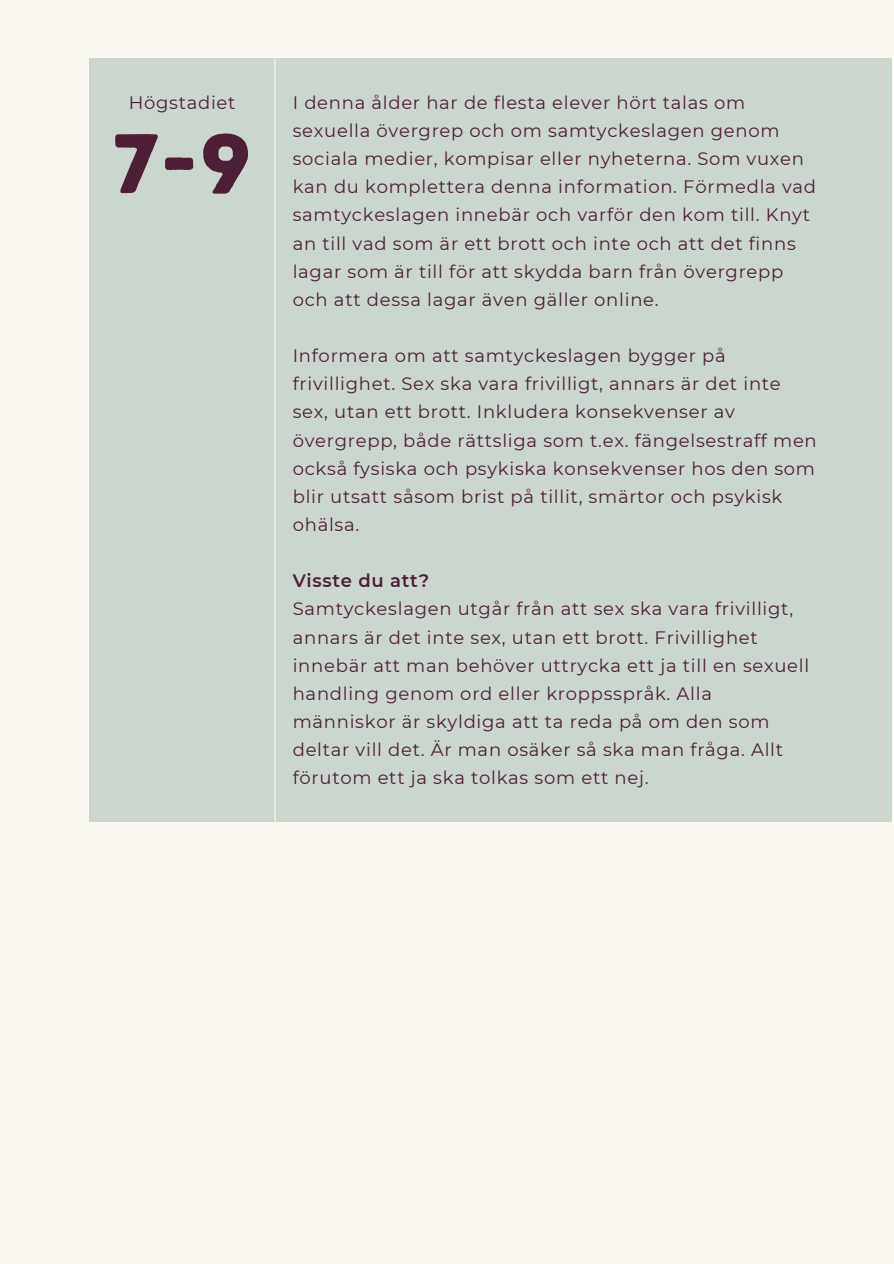
<style>
.page{position:relative;width:894px;height:1264px;background:#fff}
.page>*{position:absolute;margin:0;border:0;box-sizing:border-box;transform-origin:0 0}
.t1{font:84px "Intro Rust Base";color:#4d1f36}
.t2{font:18px/28.2px "Montserrat";letter-spacing:.04em;color:#4d1f36}
.t3{font:600 18px "Montserrat";letter-spacing:.04em;color:#4d1f36}
</style>
<div class="page">
<div style="left:0;top:0;width:893px;height:1263px;background:#faf8f0"></div>
<div style="left:89px;top:58px;width:803px;height:764px;background:#cbd6cf"></div>
<hr style="left:274px;top:58px;width:1px;height:764px;background:#fef7ed">
<p class="t2" style="left:129px;top:88px;width:108px">Högstadiet</p>
<p class="t1" style="left:113px;top:113px;width:141px">7-9</p>
<p class="t2" style="left:293px;top:88px;width:524px">I denna ålder har de flesta elever hört talas om sexuella övergrep och om samtyckeslagen genom sociala medier, kompisar eller nyheterna. Som vuxen kan du komplettera denna information. Förmedla vad samtyckeslagen innebär och varför den kom till. Knyt an till vad som är ett brott och inte och att det finns lagar som är till för att skydda barn från övergrepp och att dessa lagar även gäller online.</p>
<h1 class="t2" style="left:293px;top:341px;width:525px">Informera om att samtyckeslagen bygger på frivillighet. Sex ska vara frivilligt, annars är det inte sex, utan ett brott. Inkludera konsekvenser av övergrepp, både rättsliga som t.ex. fängelsestraff men också fysiska och psykiska konsekvenser hos den som blir utsatt såsom brist på tillit, smärtor och psykisk ohälsa.</h1>
<p class="t3" style="left:293px;top:570px;width:138px">Visste du att?</p>
<p class="t2" style="left:293px;top:595px;width:518px">Samtyckeslagen utgår från att sex ska vara frivilligt, annars är det inte sex, utan ett brott. Frivillighet innebär att man behöver uttrycka ett ja till en sexuell handling genom ord eller kroppsspråk. Alla människor är skyldiga att ta reda på om den som deltar vill det. Är man osäker så ska man fråga. Allt förutom ett ja ska tolkas som ett nej.</p>
</div>
